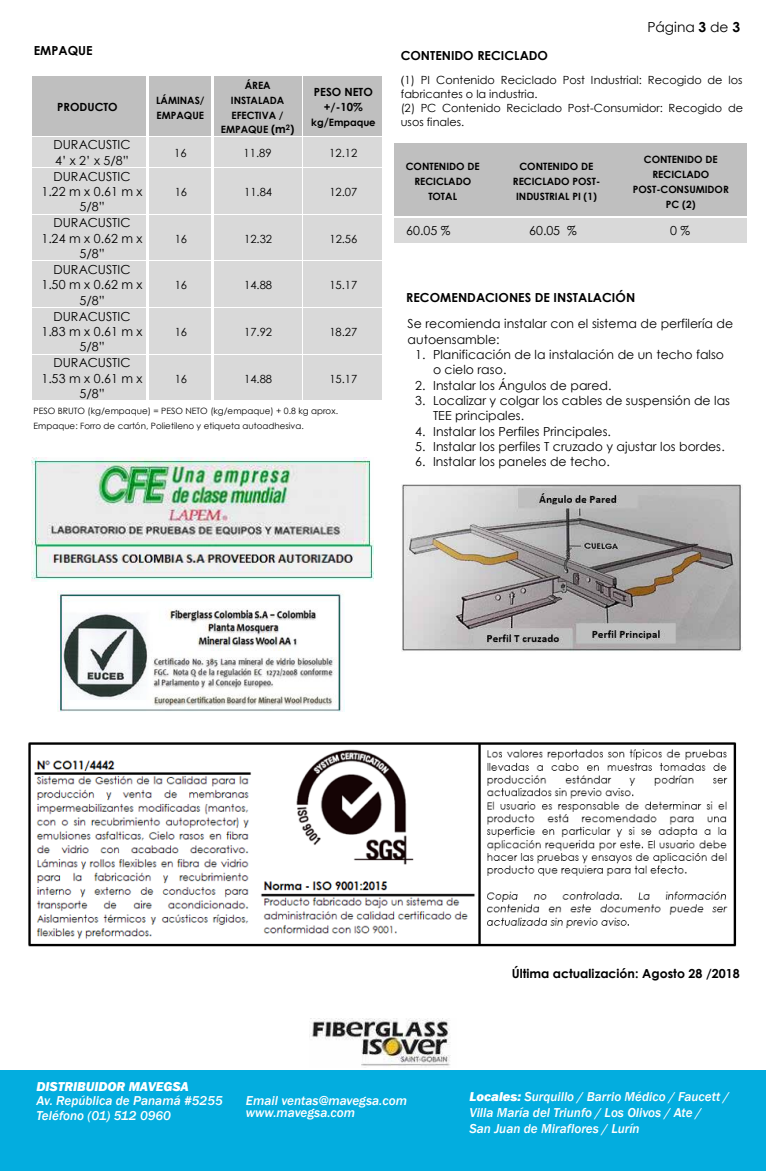
<style>
.page{position:relative;width:766px;height:1171px;background:#fff}
.page>*{position:absolute;margin:0;border:0;box-sizing:border-box;transform-origin:0 0}
.t1{font:13.75px "Century Gothic";color:#000}
.t2{font:italic 500 13.25px/15.9px "Franklin Gothic";color:#fff}
.t3{font:italic 800 13.25px "Franklin Gothic";color:#fff}
.t4{font:12.5px/15.2px "Century Gothic";color:#000;text-align:center}
.t5{font:700 12.5px "Century Gothic";color:#000}
.t6{font:11.25px/13.8px "Century Gothic";color:#000}
.t7{font:700 11.25px/15px "Century Gothic";color:#000;text-align:center}
.t8{font:700 10px/15px "Century Gothic";color:#000;text-align:center}
.t9{font:8.75px/15px "Century Gothic";letter-spacing:.005em;color:#000}
.s1{font-size:11.25px}
.s2{font-weight:700}
.s3{font-family:"Arial"}
.s4{font-weight:800}
</style>
<div class="page">
<img style="left:309px;top:1018px;width:142px;height:49px">
<div style="left:394px;top:143px;width:104px;height:73px;background:#bfbfbf"></div>
<div style="left:498px;top:143px;width:115px;height:73px;background:#bfbfbf"></div>
<div style="left:613px;top:143px;width:133px;height:73px;background:#bfbfbf"></div>
<div style="left:394px;top:218px;width:68px;height:24px;background:#d9d9d9"></div>
<div style="left:462px;top:218px;width:151px;height:24px;background:#d9d9d9"></div>
<div style="left:613px;top:218px;width:133px;height:24px;background:#d9d9d9"></div>
<img style="left:28px;top:742px;width:709px;height:205px">
<img style="left:57px;top:590px;width:287px;height:122px">
<img style="left:32px;top:457px;width:342px;height:124px">
<img style="left:401px;top:484px;width:341px;height:168px">
<div style="left:32px;top:76px;width:114px;height:60px;background:#bfbfbf"></div>
<div style="left:148px;top:76px;width:63px;height:60px;background:#bfbfbf"></div>
<div style="left:214px;top:76px;width:88px;height:60px;background:#bfbfbf"></div>
<div style="left:302px;top:76px;width:80px;height:60px;background:#bfbfbf"></div>
<hr style="left:146px;top:76px;width:3px;height:60px;background:#fff">
<hr style="left:302px;top:76px;width:1px;height:60px;background:#fff">
<div style="left:32px;top:137px;width:114px;height:30px;background:#d9d9d9"></div>
<div style="left:148px;top:137px;width:63px;height:30px;background:#d9d9d9"></div>
<div style="left:214px;top:137px;width:88px;height:30px;background:#d9d9d9"></div>
<div style="left:302px;top:137px;width:80px;height:30px;background:#d9d9d9"></div>
<hr style="left:146px;top:136px;width:3px;height:31px;background:#fff">
<hr style="left:302px;top:136px;width:1px;height:31px;background:#fff">
<div style="left:32px;top:168px;width:114px;height:46px;background:#d9d9d9"></div>
<div style="left:148px;top:168px;width:63px;height:46px;background:#d9d9d9"></div>
<div style="left:214px;top:168px;width:88px;height:46px;background:#d9d9d9"></div>
<div style="left:302px;top:168px;width:80px;height:46px;background:#d9d9d9"></div>
<hr style="left:146px;top:168px;width:3px;height:46px;background:#fff">
<hr style="left:302px;top:168px;width:1px;height:46px;background:#fff">
<div style="left:32px;top:214px;width:114px;height:46px;background:#d9d9d9"></div>
<div style="left:148px;top:214px;width:63px;height:46px;background:#d9d9d9"></div>
<div style="left:214px;top:214px;width:88px;height:46px;background:#d9d9d9"></div>
<div style="left:302px;top:214px;width:80px;height:46px;background:#d9d9d9"></div>
<hr style="left:31px;top:214px;width:115px;height:1px;background:#fff">
<hr style="left:149px;top:214px;width:62px;height:1px;background:#fff">
<hr style="left:213px;top:214px;width:89px;height:1px;background:#fff">
<hr style="left:302px;top:214px;width:80px;height:1px;background:#fff">
<hr style="left:146px;top:214px;width:3px;height:46px;background:#fff">
<hr style="left:302px;top:214px;width:1px;height:46px;background:#fff">
<div style="left:32px;top:261px;width:114px;height:46px;background:#d9d9d9"></div>
<div style="left:148px;top:261px;width:63px;height:46px;background:#d9d9d9"></div>
<div style="left:214px;top:261px;width:88px;height:46px;background:#d9d9d9"></div>
<div style="left:302px;top:261px;width:80px;height:46px;background:#d9d9d9"></div>
<hr style="left:146px;top:261px;width:3px;height:46px;background:#fff">
<hr style="left:302px;top:261px;width:1px;height:46px;background:#fff">
<div style="left:32px;top:308px;width:114px;height:46px;background:#d9d9d9"></div>
<div style="left:148px;top:308px;width:63px;height:46px;background:#d9d9d9"></div>
<div style="left:214px;top:308px;width:88px;height:46px;background:#d9d9d9"></div>
<div style="left:302px;top:308px;width:80px;height:46px;background:#d9d9d9"></div>
<hr style="left:146px;top:308px;width:3px;height:46px;background:#fff">
<hr style="left:302px;top:308px;width:1px;height:46px;background:#fff">
<div style="left:32px;top:354px;width:114px;height:46px;background:#d9d9d9"></div>
<div style="left:148px;top:354px;width:63px;height:46px;background:#d9d9d9"></div>
<div style="left:214px;top:354px;width:88px;height:46px;background:#d9d9d9"></div>
<div style="left:302px;top:354px;width:80px;height:46px;background:#d9d9d9"></div>
<hr style="left:31px;top:354px;width:115px;height:1px;background:#fff">
<hr style="left:149px;top:354px;width:62px;height:1px;background:#fff">
<hr style="left:213px;top:354px;width:89px;height:1px;background:#fff">
<hr style="left:302px;top:354px;width:80px;height:1px;background:#fff">
<hr style="left:146px;top:354px;width:3px;height:46px;background:#fff">
<hr style="left:302px;top:354px;width:1px;height:46px;background:#fff">
<div style="left:0;top:1070px;width:765px;height:100px;background:#03addf"></div>
<p class="t5" style="left:34px;top:41px;width:60px">EMPAQUE</p>
<p class="t7" style="left:57px;top:99px;width:62px">PRODUCTO</p>
<p class="t8" style="left:156px;top:92px;width:50px;text-align:left">LÁMINAS/<br>EMPAQUE</p>
<p class="t8" style="left:221px;top:77px;width:75px">ÁREA<br>INSTALADA<br>EFECTIVA /<br>EMPAQUE <span class="s1">(m</span><sup>2</sup><span class="s1">)</span></p>
<p class="t7" style="left:314px;top:84px;width:60px">PESO NETO +/-10%</p>
<p class="t8" style="left:311px;top:114px;width:66px">kg<span class="s1">/</span>Empaque</p>
<p class="t4" style="left:53px;top:137px;width:79px;text-align:left">DURACUSTIC<br>4’ x 2’ x 5/8”</p>
<p class="t6" style="left:174px;top:146px;width:14px">16</p>
<p class="t6" style="left:243px;top:146px;width:30px">11.89</p>
<p class="t6" style="left:329px;top:146px;width:30px">12.12</p>
<p class="t4" style="left:41px;top:168px;width:102px">DURACUSTIC<br>1.22 m x 0.61 m x<br>5/8”</p>
<p class="t6" style="left:174px;top:185px;width:14px">16</p>
<p class="t6" style="left:244px;top:185px;width:30px">11.84</p>
<p class="t6" style="left:329px;top:185px;width:30px">12.07</p>
<p class="t4" style="left:41px;top:215px;width:102px">DURACUSTIC<br>1.24 m x 0.62 m x<br>5/8”</p>
<p class="t4" style="left:41px;top:261px;width:102px">DURACUSTIC<br>1.50 m x 0.62 m x<br>5/8”</p>
<p class="t4" style="left:41px;top:308px;width:102px">DURACUSTIC<br>1.83 m x 0.61 m x<br>5/8”</p>
<p class="t6" style="left:174px;top:231px;width:14px">16</p>
<p class="t6" style="left:244px;top:231px;width:30px">12.32</p>
<p class="t6" style="left:329px;top:231px;width:30px">12.56</p>
<p class="t6" style="left:174px;top:278px;width:14px">16</p>
<p class="t6" style="left:244px;top:278px;width:30px">14.88</p>
<p class="t6" style="left:329px;top:278px;width:30px">15.17</p>
<p class="t6" style="left:174px;top:325px;width:14px">16</p>
<p class="t6" style="left:244px;top:325px;width:30px">17.92</p>
<p class="t6" style="left:329px;top:325px;width:30px">18.27</p>
<p class="t4" style="left:41px;top:355px;width:102px">DURACUSTIC<br>1.53 m x 0.61 m x<br>5/8”</p>
<p class="t6" style="left:174px;top:371px;width:14px">16</p>
<p class="t6" style="left:244px;top:371px;width:30px">14.88</p>
<p class="t6" style="left:329px;top:371px;width:30px">15.17</p>
<p class="t9" style="left:34px;top:403px;width:306px">PESO BRUTO (kg/empaque) = PESO NETO (kg/empaque) + 0.8 kg aprox.<br>Empaque: Forro de cartón, Polietileno y etiqueta autoadhesiva.</p>
<p class="t1" style="left:647px;top:17px;width:94px">Página <span class="s2">3</span> de <span class="s2">3</span></p>
<p class="t5" style="left:400px;top:46px;width:149px">CONTENIDO RECICLADO</p>
<p class="t6" style="left:400px;top:73px;width:343px"><span class="s3">(</span>1) PI Contenido Reciclado Post Industrial: Recogido de los fabricantes o la industria.<br>(2) PC Contenido Reciclado Post-Consumidor: Recogido de usos finales.</p>
<p class="t8" style="left:405px;top:159px;width:75px">CONTENIDO DE<br>RECICLADO<br>TOTAL</p>
<p class="t8" style="left:512px;top:159px;width:89px">CONTENIDO DE<br>RECICLADO POST-<br>INDUSTRIAL PI (1)</p>
<p class="t8" style="left:632px;top:151px;width:97px">CONTENIDO DE<br>RECICLADO<br>POST-CONSUMIDOR<br>PC (2)</p>
<p class="t4" style="left:406px;top:223px;width:46px">60.05 %</p>
<p class="t4" style="left:529px;top:223px;width:49px">60.05 %</p>
<p class="t4" style="left:669px;top:223px;width:21px">0 %</p>
<p class="t5" style="left:406px;top:288px;width:230px">RECOMENDACIONES DE INSTALACIÓN</p>
<p class="t4" style="left:407px;top:316px;width:327px;text-align:left">Se recomienda instalar con el sistema de perfilería de autoensamble:</p>
<p class="t4" style="left:433px;top:346px;width:292px;text-align:left;text-indent:-18px">1. Planificación de la instalación de un techo falso o cielo raso.</p>
<p class="t4" style="left:415px;top:377px;width:198px">2. Instalar los Ángulos de pared.</p>
<p class="t4" style="left:433px;top:392px;width:298px;text-align:left;text-indent:-18px">3. Localizar y colgar los cables de suspensión de las<br>TEE principales.</p>
<p class="t4" style="left:415px;top:423px;width:197px">4. Instalar los Perfiles Principales.</p>
<p class="t4" style="left:415px;top:438px;width:311px">5. Instalar los perfiles T cruzado y ajustar los bordes.</p>
<p class="t4" style="left:415px;top:454px;width:196px">6. Instalar los paneles de techo.</p>
<p class="t5" style="left:511px;top:964px;width:229px">Última actualización: Agosto 28 /2018</p>
<p class="t3" style="left:36px;top:1077px;width:154px">DISTRIBUIDOR MAVEGSA</p>
<p class="t2" style="left:36px;top:1093px;width:188px;line-height:14.2px">Av. República de Panamá #5255<br>Teléfono (01) 512 0960</p>
<p class="t2" style="left:246px;top:1095px;width:162px;line-height:11.5px">Email ventas@mavegsa.com www.mavegsa.com</p>
<p class="t2" style="left:469px;top:1088px;width:261px"><span class="s4">Locales:</span> Surquillo / Barrio Médico / Faucett /<br>Villa María del Triunfo / Los Olivos / Ate /<br>San Juan de Miraflores / Lurín</p>
</div>
